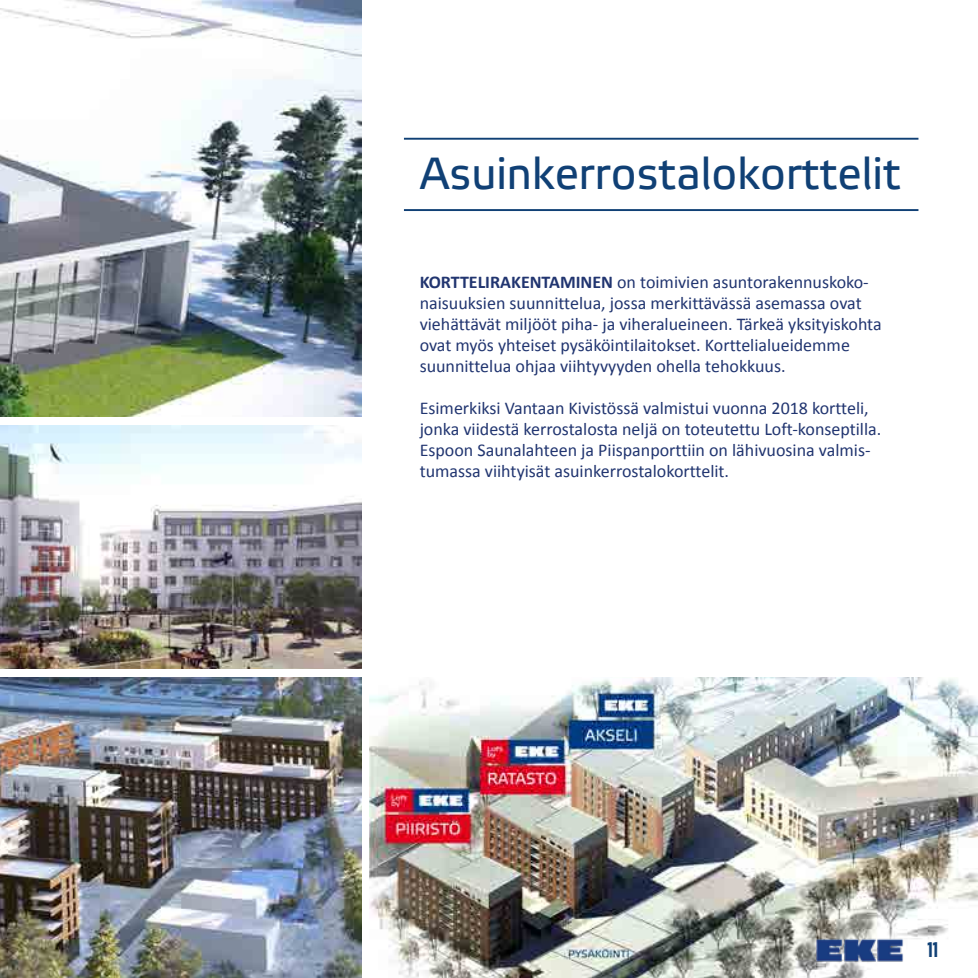
<style>
.page{position:relative;width:978px;height:978px;background:#fff}
.page>*{position:absolute;margin:0;border:0;box-sizing:border-box;transform-origin:0 0}
.t1{font:45px "Etelka Text Pro";color:#104075}
.t2{font:700 21px "Gotham Condensed";color:#104075}
.t3{font:18px/21px "Calibri";color:#213570}
.s1{font-weight:700}
</style>
<div class="page">
<img style="left:0;top:0;width:361px;height:417px">
<img style="left:0;top:425px;width:361px;height:243px">
<img style="left:370px;top:677px;width:608px;height:301px">
<img style="left:0;top:677px;width:361px;height:301px">
<hr style="left:404px;top:138px;width:514px;height:2px;background:#104075">
<hr style="left:404px;top:209px;width:514px;height:2px;background:#104075">
<img style="left:802px;top:918px;width:115px;height:60px">
<h1 class="t1" style="left:420px;top:150px;width:483px">Asuinkerrostalokorttelit</h1>
<p class="t3" style="left:420px;top:272px;width:464px"><span class="s1">KORTTELIRAKENTAMINEN</span> on toimivien asuntorakennuskoko&shy;naisuuksien suunnittelua, jossa merkittävässä asemassa ovat viehättävät miljööt piha- ja viheralueineen. Tärkeä yksityiskohta ovat myös yhteiset pysäköintilaitokset. Korttelialueidemme suunnittelua ohjaa viihtyvyyden ohella tehokkuus.</p>
<p class="t3" style="left:420px;top:398px;width:463px">Esimerkiksi Vantaan Kivistössä valmistui vuonna 2018 kortteli, jonka viidestä kerrostalosta neljä on toteutettu Loft-konseptilla.<br>Espoon Saunalahteen ja Piispanporttiin on lähivuosina valmis&shy;tumassa viihtyisät asuinkerrostalokorttelit.</p>
<p class="t2" style="left:927px;top:937px;width:12px">11</p>
</div>
